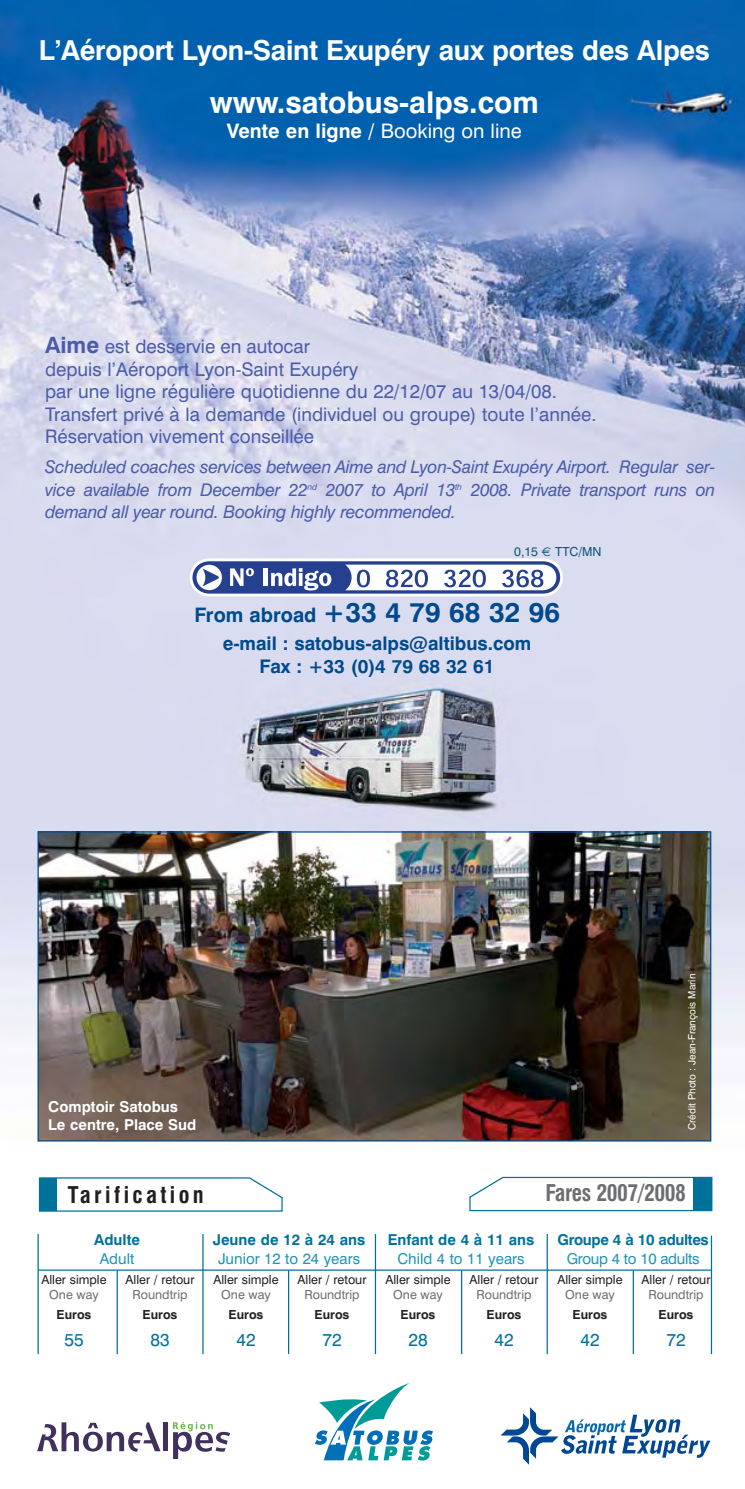
<style>
.page{position:relative;width:745px;height:1489px;background:#fff}
.page>*{position:absolute;margin:0;border:0;box-sizing:border-box;transform-origin:0 0}
.t1{font:700 30px "Swiss 721 BT";color:#fff}
.t2{font:700 27.5px "Swiss 721 BT";letter-spacing:-.01em;color:#fff}
.t3{font:700 27.5px "Swiss 721 BT";color:#004a8d}
.t4{font:700 condensed 22.5px "Swiss 721 BT";letter-spacing:-.02em;color:#6d6e70;scale:.96 1}
.t5{font:700 condensed 22.5px "Swiss 721 BT";letter-spacing:.15em;color:#231f20}
.t6{font:700 20px "Swiss 721 BT";color:#fff}
.t7{font:18.75px/22.5px "Swiss 721 BT";color:#4b5daa}
.t8{font:700 18.75px/22.5px "Swiss 721 BT";color:#004a8d;text-align:center}
.t9{font:italic 17.5px/22.5px "Swiss 721 BT";letter-spacing:-.015em;color:#4b5daa;text-align:justify}
.t10{font:17.5px "Swiss 721 BT";color:#00729a}
.t11{font:15px "Swiss 721 BT";color:#2193b6}
.t12{font:700 15px "Swiss 721 BT";color:#00729a}
.t13{font:700 15px/18px "Swiss 721 BT";color:#fff}
.t14{font:700 15px "Swiss 721 BT";letter-spacing:-.025em;color:#00729a}
.t15{font:15px "Swiss 721 BT";letter-spacing:-.02em;color:#2193b6}
.t16{font:12.5px "Swiss 721 BT";color:#231f20}
.t17{font:12.5px "Swiss 721 BT";color:#6d6e70}
.t18{font:700 12.5px "Swiss 721 BT";color:#231f20}
.t19{font:12.5px "Swiss 721 BT";color:#125576}
.t20{font:10px "Swiss 721 BT";color:#fff}
.s1{font-weight:400}
.s2{font-weight:700;font-size:22.5px}
.s3{font-family:"Euro Sans"}
.s4{font-size:20px}
</style>
<div class="page">
<img style="left:0;top:0;width:744px;height:1241px">
<div style="left:163px;top:1422px;width:5px;height:29px;background:#41305b"></div>
<svg style="left:173px;top:1422px;width:57px;height:37px"></svg>
<svg style="left:37px;top:1422px;width:123px;height:29px"></svg>
<svg style="left:315px;top:1383px;width:118px;height:77px"></svg>
<svg style="left:500px;top:1407px;width:210px;height:57px"></svg>
<svg style="left:190px;top:558px;width:372px;height:39px"></svg>
<img style="left:39px;top:833px;width:670px;height:306px">
<svg style="left:469px;top:1177px;width:243px;height:34px"></svg>
<svg style="left:39px;top:1177px;width:243px;height:34px"></svg>
<div style="left:692px;top:1177px;width:19px;height:33px;background:#00729a"></div>
<div style="left:39px;top:1178px;width:18px;height:32px;background:#00729a"></div>
<hr style="left:37px;top:1234px;width:2px;height:120px;background:#00729a">
<hr style="left:116px;top:1270px;width:2px;height:84px;background:#00729a">
<hr style="left:202px;top:1234px;width:1px;height:120px;background:#00729a">
<hr style="left:288px;top:1270px;width:1px;height:84px;background:#00729a">
<hr style="left:375px;top:1234px;width:1px;height:120px;background:#00729a">
<hr style="left:38px;top:1269px;width:673px;height:1px;background:#00729a">
<hr style="left:461px;top:1270px;width:1px;height:84px;background:#00729a">
<hr style="left:710px;top:1235px;width:1px;height:119px;background:#00729a">
<hr style="left:546px;top:1234px;width:1px;height:120px;background:#00729a">
<hr style="left:632px;top:1270px;width:1px;height:84px;background:#00729a">
<h2 class="t2" style="left:39px;top:39px;width:672px">L’Aéroport Lyon-Saint Exupéry aux portes des Alpes</h2>
<h1 class="t1" style="left:210px;top:89px;width:330px">www.satobus-alps.com</h1>
<p class="t6" style="left:227px;top:122px;width:296px">Vente en ligne / <span class="s1">Booking on line</span></p>
<p class="t7" style="left:45px;top:336px;width:552px"><span class="s2">Aime</span> est desservie en autocar<br>depuis l’Aéroport Lyon-Saint Exupéry<br>par une ligne régulière quotidienne du 22/12/07 au 13/04/08.<br>Transfert privé à la demande (individuel ou groupe) toute l’année.<br>Réservation vivement conseillée</p>
<p class="t9" style="left:45px;top:457px;width:671px">Scheduled coaches services between Aime and Lyon-Saint Exupéry Airport. Regular ser&shy;vice available from December 22<sup>nd</sup> 2007 to April 13<sup>th</sup> 2008. Private transport runs on demand all year round. Booking highly recommended.</p>
<p class="t19" style="left:514px;top:546px;width:89px">0,15 <span class="s3">€</span> TTC/MN</p>
<h2 class="t3" style="left:194px;top:601px;width:367px"><span class="s4">From abroad</span> +33 4 79 68 32 96</h2>
<p class="t8" style="left:222px;top:634px;width:310px">e-mail : satobus-alps@altibus.com<br>Fax : +33 (0)4 79 68 32 61</p>
<p class="t13" style="left:48px;top:1099px;width:149px">Comptoir Satobus<br>Le centre, Place Sud</p>
<p class="t20" style="left:687px;top:1130px;width:158px;rotate:-90deg">Crédit Photo : Jean-François Marin</p>
<p class="t5" style="left:68px;top:1185px;width:137px">Tarification</p>
<p class="t4" style="left:545px;top:1183px;width:148px">Fares 2007/2008</p>
<p class="t12" style="left:94px;top:1233px;width:47px">Adulte</p>
<p class="t11" style="left:100px;top:1252px;width:36px">Adult</p>
<p class="t16" style="left:41px;top:1274px;width:67px">Aller simple</p>
<p class="t17" style="left:49px;top:1289px;width:51px">One way</p>
<p class="t18" style="left:57px;top:1309px;width:36px">Euros</p>
<p class="t16" style="left:125px;top:1274px;width:70px">Aller / retour</p>
<p class="t17" style="left:132px;top:1289px;width:57px">Roundtrip</p>
<p class="t18" style="left:142px;top:1309px;width:36px">Euros</p>
<p class="t12" style="left:213px;top:1233px;width:154px">Jeune de 12 à 24 ans</p>
<p class="t11" style="left:218px;top:1252px;width:143px">Junior 12 to 24 years</p>
<p class="t16" style="left:213px;top:1274px;width:67px">Aller simple</p>
<p class="t17" style="left:221px;top:1289px;width:51px">One way</p>
<p class="t18" style="left:228px;top:1309px;width:36px">Euros</p>
<p class="t16" style="left:297px;top:1274px;width:70px">Aller / retour</p>
<p class="t17" style="left:304px;top:1289px;width:57px">Roundtrip</p>
<p class="t18" style="left:314px;top:1309px;width:36px">Euros</p>
<p class="t12" style="left:387px;top:1233px;width:148px">Enfant de 4 à 11 ans</p>
<p class="t11" style="left:397px;top:1252px;width:128px">Child 4 to 11 years</p>
<p class="t16" style="left:385px;top:1274px;width:67px">Aller simple</p>
<p class="t17" style="left:393px;top:1289px;width:51px">One way</p>
<p class="t18" style="left:400px;top:1309px;width:36px">Euros</p>
<p class="t16" style="left:469px;top:1274px;width:70px">Aller / retour</p>
<p class="t17" style="left:476px;top:1289px;width:57px">Roundtrip</p>
<p class="t18" style="left:486px;top:1309px;width:36px">Euros</p>
<p class="t14" style="left:557px;top:1233px;width:153px">Groupe 4 à 10 adultes</p>
<p class="t15" style="left:566px;top:1252px;width:134px">Group 4 to 10 adults</p>
<p class="t16" style="left:557px;top:1274px;width:67px">Aller simple</p>
<p class="t17" style="left:565px;top:1289px;width:51px">One way</p>
<p class="t18" style="left:572px;top:1309px;width:36px">Euros</p>
<p class="t16" style="left:641px;top:1274px;width:70px">Aller / retour</p>
<p class="t17" style="left:648px;top:1289px;width:57px">Roundtrip</p>
<p class="t18" style="left:658px;top:1309px;width:36px">Euros</p>
<p class="t10" style="left:64px;top:1332px;width:21px">55</p>
<p class="t10" style="left:150px;top:1332px;width:21px">83</p>
<p class="t10" style="left:236px;top:1332px;width:21px">42</p>
<p class="t10" style="left:322px;top:1332px;width:21px">72</p>
<p class="t10" style="left:408px;top:1332px;width:21px">28</p>
<p class="t10" style="left:494px;top:1332px;width:21px">42</p>
<p class="t10" style="left:580px;top:1332px;width:21px">42</p>
<p class="t10" style="left:666px;top:1332px;width:21px">72</p>
</div>
